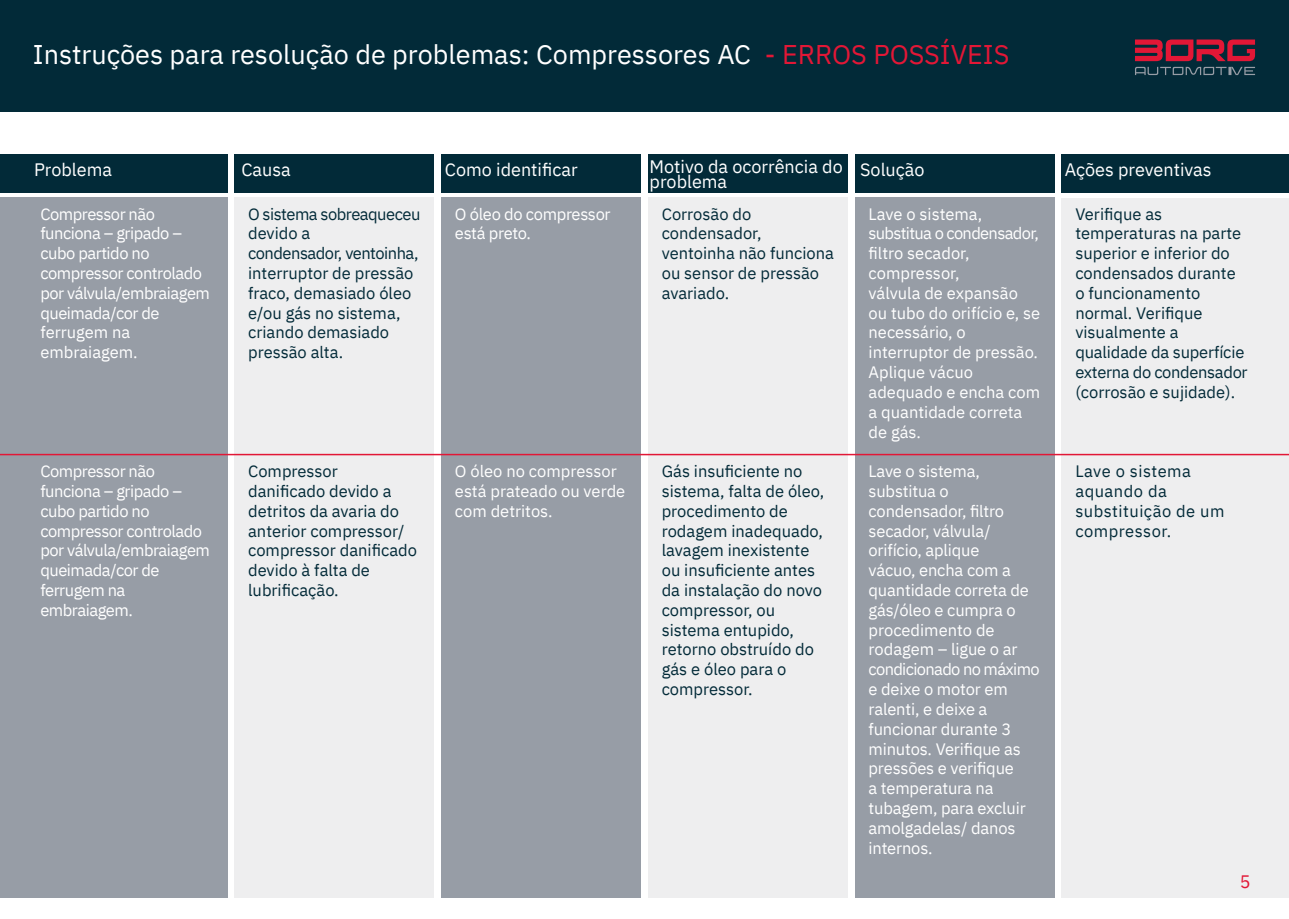
<style>
.page{position:relative;width:1289px;height:919px;background:#fff}
.page>*{position:absolute;margin:0;border:0;box-sizing:border-box;transform-origin:0 0}
.t1{font:27px "IBM Plex Sans";color:#fff}
.t2{font:18px/15px "IBM Plex Sans";color:#fff}
.t3{font:18px "IBM Plex Sans";color:#e21736}
.t4{font:16.5px/19.8px "IBM Plex Sans";color:#022a38}
.t5{font:16.5px/19.8px "IBM Plex Sans";letter-spacing:-.01em;color:#fff}
.t6{font:16.5px/19.8px "IBM Plex Sans";letter-spacing:-.03em;color:#fff}
.t7{font:16.5px/19.8px "IBM Plex Sans";letter-spacing:.03em;color:#022a38}
.s1{color:#e21736}
</style>
<div class="page">
<div style="left:0;top:0;width:1288px;height:111px;background:#022a38"></div>
<svg style="left:1135px;top:67px;width:119px;height:8px"></svg>
<svg style="left:1135px;top:39px;width:119px;height:22px"></svg>
<div style="left:234px;top:154px;width:200px;height:38px;background:#022a38"></div>
<div style="left:441px;top:154px;width:200px;height:38px;background:#022a38"></div>
<div style="left:648px;top:154px;width:199px;height:38px;background:#022a38"></div>
<div style="left:854px;top:154px;width:200px;height:38px;background:#022a38"></div>
<div style="left:1061px;top:154px;width:227px;height:38px;background:#022a38"></div>
<div style="left:0;top:154px;width:227px;height:38px;background:#022a38"></div>
<div style="left:0;top:197px;width:227px;height:700px;background:#979da6"></div>
<div style="left:234px;top:197px;width:200px;height:700px;background:#eeeeef"></div>
<div style="left:441px;top:197px;width:200px;height:700px;background:#979da6"></div>
<div style="left:648px;top:197px;width:199px;height:700px;background:#eeeeef"></div>
<div style="left:854px;top:197px;width:200px;height:700px;background:#979da6"></div>
<div style="left:1061px;top:198px;width:227px;height:699px;background:#eeeeef"></div>
<hr style="left:0;top:454px;width:1288px;height:1px;background:#e21736">
<p class="t1" style="left:33px;top:34px;width:978px">Instruções para resolução de problemas: Compressores AC <span class="s1">- ERROS POSSÍVEIS</span></p>
<p class="t2" style="left:34px;top:161px;width:79px">Problema</p>
<p class="t2" style="left:241px;top:161px;width:51px">Causa</p>
<p class="t2" style="left:445px;top:161px;width:134px">Como identificar</p>
<p class="t2" style="left:649px;top:158px;width:195px">Motivo da ocorrência do problema</p>
<p class="t2" style="left:860px;top:161px;width:66px">Solução</p>
<p class="t2" style="left:1064px;top:161px;width:148px">Ações preventivas</p>
<p class="t6" style="left:40px;top:202px;width:171px">Compressor não funciona – gripado – cubo partido no compressor controlado por válvula/embraiagem queimada/cor de ferrugem na embraiagem.</p>
<p class="t5" style="left:455px;top:202px;width:157px">O óleo do compressor está preto.</p>
<p class="t4" style="left:1075px;top:202px;width:174px">Verifique as temperaturas na parte superior e inferior do condensados durante o funcionamento normal. Verifique visualmente a qualidade da superfície externa do condensador (corrosão e sujidade).</p>
<p class="t4" style="left:248px;top:202px;width:174px">O sistema sobreaqueceu devido a<br>condensador, ventoinha, interruptor de pressão fraco, demasiado óleo e/ou gás no sistema, criando demasiado pressão alta.</p>
<p class="t5" style="left:868px;top:202px;width:173px">Lave o sistema, substitua o condensador, filtro secador, compressor,<br>válvula de expansão ou tubo do orifício e, se necessário, o interruptor de pressão.<br>Aplique vácuo adequado e encha com a quantidade correta de gás.</p>
<p class="t5" style="left:868px;top:460px;width:113px">Lave o sistema,</p>
<p class="t5" style="left:868px;top:480px;width:82px">substitua o</p>
<p class="t5" style="left:868px;top:499px;width:137px">condensador, filtro secador, válvula/</p>
<p class="t5" style="left:868px;top:539px;width:112px">orifício, aplique</p>
<p class="t5" style="left:868px;top:559px;width:162px">vácuo, encha com a quantidade correta de gás/óleo e cumpra o procedimento de</p>
<p class="t5" style="left:868px;top:638px;width:173px">rodagem – ligue o ar condicionado no máximo e deixe o motor em</p>
<p class="t5" style="left:868px;top:697px;width:159px">ralenti, e deixe a funcionar durante 3 minutos. Verifique as pressões e verifique a temperatura na tubagem, para excluir amolgadelas/ danos internos.</p>
<p class="t4" style="left:661px;top:202px;width:174px">Corrosão do condensador, ventoinha não funciona ou sensor de pressão avariado.</p>
<p class="t5" style="left:455px;top:460px;width:172px">O óleo no compressor está prateado ou verde com detritos.</p>
<p class="t4" style="left:661px;top:460px;width:164px">Gás insuficiente no sistema, falta de óleo, procedimento de rodagem inadequado, lavagem inexistente ou insuficiente antes da instalação do novo compressor, ou sistema entupido, retorno obstruído do gás e óleo para o compressor.</p>
<p class="t7" style="left:1075px;top:460px;width:151px">Lave o sistema aquando da substituição de um compressor.</p>
<p class="t6" style="left:40px;top:460px;width:171px">Compressor não funciona – gripado – cubo partido no compressor controlado por válvula/embraiagem queimada/cor de ferrugem na embraiagem.</p>
<p class="t4" style="left:248px;top:460px;width:170px">Compressor danificado devido a detritos da avaria do anterior compressor/ compressor danificado devido à falta de lubrificação.</p>
<p class="t3" style="left:1239px;top:868px;width:12px">5</p>
</div>
